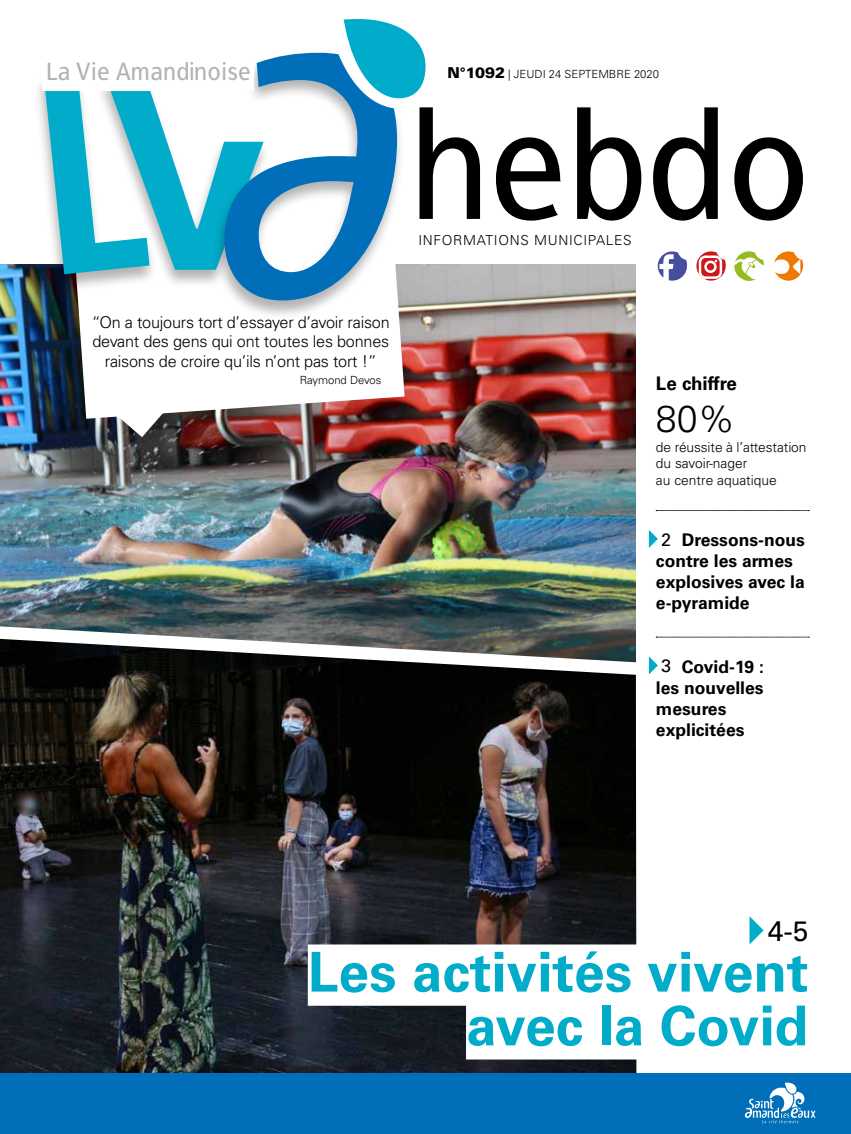
<style>
.page{position:relative;width:851px;height:1134px;background:#fff}
.page>*{position:absolute;margin:0;border:0;box-sizing:border-box;transform-origin:0 0}
.t1{font:154.75px "Francophil Sans";letter-spacing:.01em;color:#000}
.t2{font:700 55px/53.8px "Univers LT";color:#00acc9;text-align:right}
.t3{font:300 37.5px "Univers LT";color:#000}
.t4{font:28.12px "Univers LT";color:#000}
.t5{font:25px "Francophil Sans";letter-spacing:.02em;color:#b3b2b2}
.t6{font:700 18.75px "Univers LT";color:#000}
.t7{font:700 17.5px/21px "Univers LT";color:#000}
.t8{font:300 16.25px/19.5px "Univers LT";letter-spacing:-.015em;color:#000;text-align:center}
.t9{font:300 13.75px/16.5px "Univers LT";color:#000}
.t10{font:300 13.75px "Univers LT";letter-spacing:.05em;color:#000}
.t11{font:300 11.25px "Univers LT";color:#000}
.s1{font-weight:900;font-size:15px}
.s2{font-weight:400;font-size:18px}
</style>
<div class="page">
<img style="left:0;top:265px;width:635px;height:352px">
<img style="left:0;top:682px;width:636px;height:391px">
<svg style="left:0;top:617px;width:649px;height:65px"></svg>
<div style="left:308px;top:944px;width:500px;height:62px;background:#fff"></div>
<div style="left:466px;top:998px;width:342px;height:61px;background:#fff"></div>
<svg style="left:656px;top:510px;width:153px;height:1px"></svg>
<svg style="left:656px;top:637px;width:153px;height:1px"></svg>
<svg style="left:648px;top:530px;width:9px;height:18px"></svg>
<svg style="left:648px;top:656px;width:9px;height:18px"></svg>
<svg style="left:749px;top:916px;width:14px;height:28px"></svg>
<svg style="left:53px;top:289px;width:351px;height:130px"></svg>
<svg style="left:118px;top:392px;width:45px;height:45px"></svg>
<div style="left:32px;top:74px;width:126px;height:219px;background:#000;opacity:.3"></div>
<div style="left:95px;top:78px;width:176px;height:211px;background:#000;opacity:.3"></div>
<svg style="left:44px;top:90px;width:168px;height:184px"></svg>
<svg style="left:343px;top:19px;width:82px;height:79px"></svg>
<div style="left:212px;top:52px;width:193px;height:267px;background:#000;opacity:.3"></div>
<svg style="left:224px;top:53px;width:173px;height:247px"></svg>
<div style="left:43px;top:53px;width:211px;height:37px;background:#fff"></div>
<svg style="left:657px;top:251px;width:30px;height:30px"></svg>
<svg style="left:696px;top:251px;width:107px;height:30px"></svg>
<div style="left:0;top:1074px;width:850px;height:60px;background:#006eb8"></div>
<svg style="left:744px;top:1082px;width:71px;height:41px"></svg>
<h3 class="t5" style="left:46px;top:57px;width:206px">La Vie Amandinoise</h3>
<p class="t11" style="left:447px;top:67px;width:213px"><span class="s1">N°1092</span> | JEUDI 24 SEPTEMBRE 2020</p>
<p class="t8" style="left:92px;top:312px;width:299px">“On a toujours tort d’essayer d’avoir raison devant des gens qui ont toutes les bonnes raisons de croire qu’ils n’ont pas tort !”</p>
<p class="t11" style="left:299px;top:373px;width:83px">Raymond Devos</p>
<h1 class="t1" style="left:409px;top:77px;width:401px">hebdo</h1>
<p class="t10" style="left:418px;top:232px;width:215px">INFORMATIONS MUNICIPALES</p>
<p class="t6" style="left:656px;top:373px;width:82px">Le chiffre</p>
<h3 class="t3" style="left:656px;top:396px;width:81px">80%</h3>
<p class="t9" style="left:656px;top:438px;width:152px">de réussite à l’attestation du savoir-nager<br>au centre aquatique</p>
<p class="t7" style="left:656px;top:530px;width:150px"><span class="s2">2</span> Dressons-nous contre les armes explosives avec la e-pyramide</p>
<p class="t7" style="left:656px;top:656px;width:109px"><span class="s2">3</span> Covid-19 : les nouvelles mesures explicitées</p>
<h3 class="t4" style="left:767px;top:914px;width:42px">4-5</h3>
<h2 class="t2" style="left:308px;top:946px;width:502px">Les activités vivent avec la Covid</h2>
</div>
